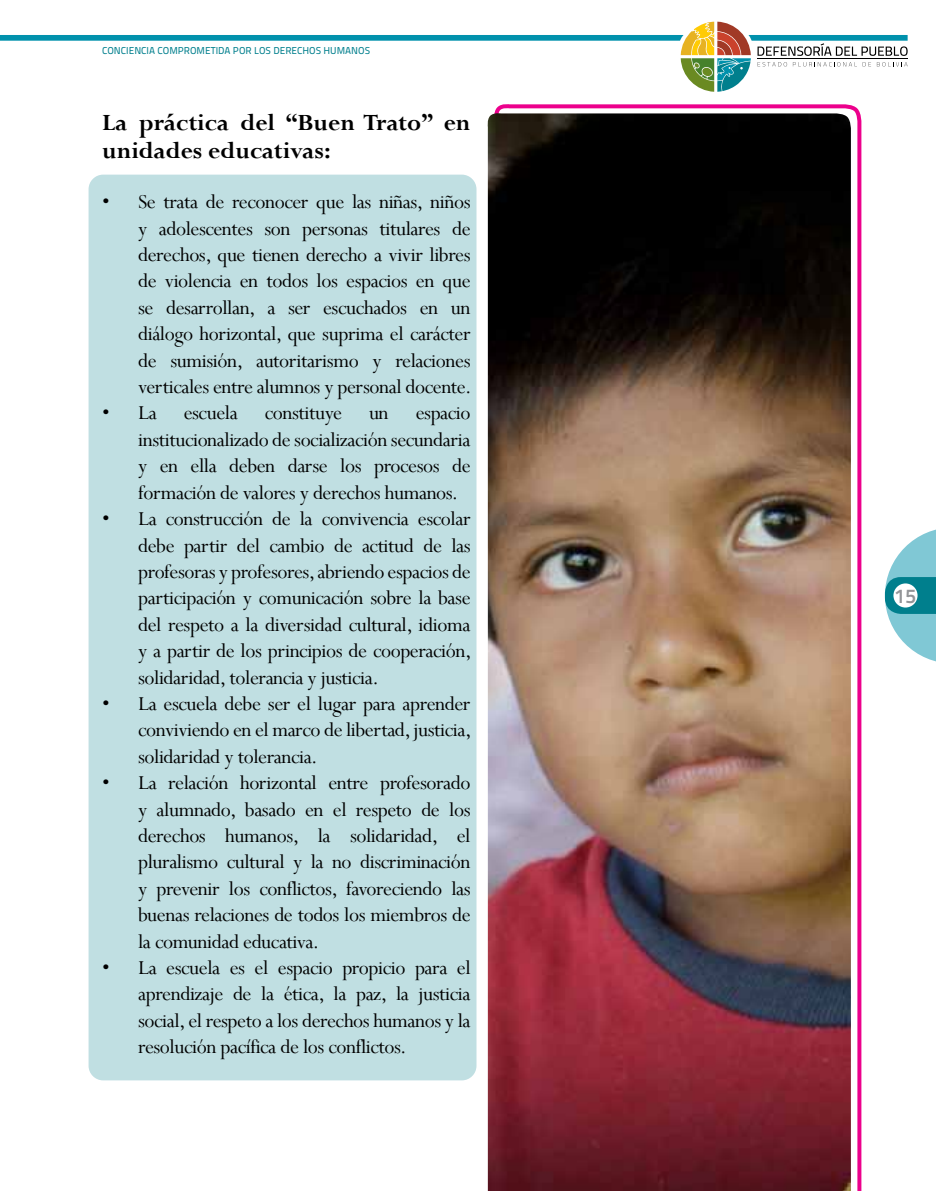
<style>
.page{position:relative;width:936px;height:1191px;background:#fff}
.page>*{position:absolute;margin:0;border:0;box-sizing:border-box;transform-origin:0 0}
.t1{font:700 26px/28px "Perpetua";color:#000}
.t2{font:22px/26.4px "Perpetua";letter-spacing:-.02em;color:#000;text-align:justify}
.t3{font:20px "Titillium Maps 26 L 750 wt";color:#939598}
.t4{font:10px "Titillium Maps 26 L 500 wt";color:#007f8d}
</style>
<div class="page">
<svg style="left:884px;top:530px;width:51px;height:131px"></svg>
<div style="left:893px;top:583px;width:24px;height:24px;background:#fff;border-radius:50%"></div>
<svg style="left:0;top:22px;width:907px;height:70px"></svg>
<div style="left:88px;top:175px;width:388px;height:905px;background:#c0dfe2;border-radius:15px"></div>
<svg style="left:494px;top:104px;width:368px;height:1087px"></svg>
<img style="left:487px;top:113px;width:363px;height:1078px">
<p class="t4" style="left:102px;top:43px;width:269px">CONCIENCIA COMPROMETIDA POR LOS DERECHOS HUMANOS</p>
<p class="t1" style="left:102px;top:108px;width:370px">La práctica del “Buen Trato” en unidades educativas:</p>
<p class="t2" style="left:138px;top:188px;width:335px;text-indent:-36px">• Se trata de reconocer que las niñas, niños y adolescentes son personas titulares de derechos, que tienen derecho a vivir libres de violencia en todos los espacios en que se desarrollan, a ser escuchados en un diálogo horizontal, que suprima el carácter de sumisión, autoritarismo y relaciones verticales entre alumnos y personal docente.</p>
<p class="t2" style="left:138px;top:399px;width:334px;text-indent:-36px">• La escuela constituye un espacio institucionalizado de socialización secundaria y en ella deben darse los procesos de formación de valores y derechos humanos.</p>
<p class="t2" style="left:138px;top:505px;width:335px;text-indent:-36px">• La construcción de la convivencia escolar debe partir del cambio de actitud de las profesoras y profesores, abriendo espacios de participación y comunicación sobre la base del respeto a la diversidad cultural, idioma y a partir de los principios de cooperación, solidaridad, tolerancia y justicia.</p>
<p class="t2" style="left:138px;top:690px;width:335px;text-indent:-36px">• La escuela debe ser el lugar para aprender conviviendo en el marco de libertad, justicia, solidaridad y tolerancia.</p>
<p class="t2" style="left:138px;top:769px;width:334px;text-indent:-36px">• La relación horizontal entre profesorado y alumnado, basado en el respeto de los derechos humanos, la solidaridad, el pluralismo cultural y la no discriminación y prevenir los conflictos, favoreciendo las buenas relaciones de todos los miembros de la comunidad educativa.</p>
<p class="t2" style="left:138px;top:954px;width:334px;text-indent:-36px">• La escuela es el espacio propicio para el aprendizaje de la ética, la paz, la justicia social, el respeto a los derechos humanos y la resolución pacífica de los conflictos.</p>
<p class="t3" style="left:894px;top:580px;width:23px">15</p>
</div>
